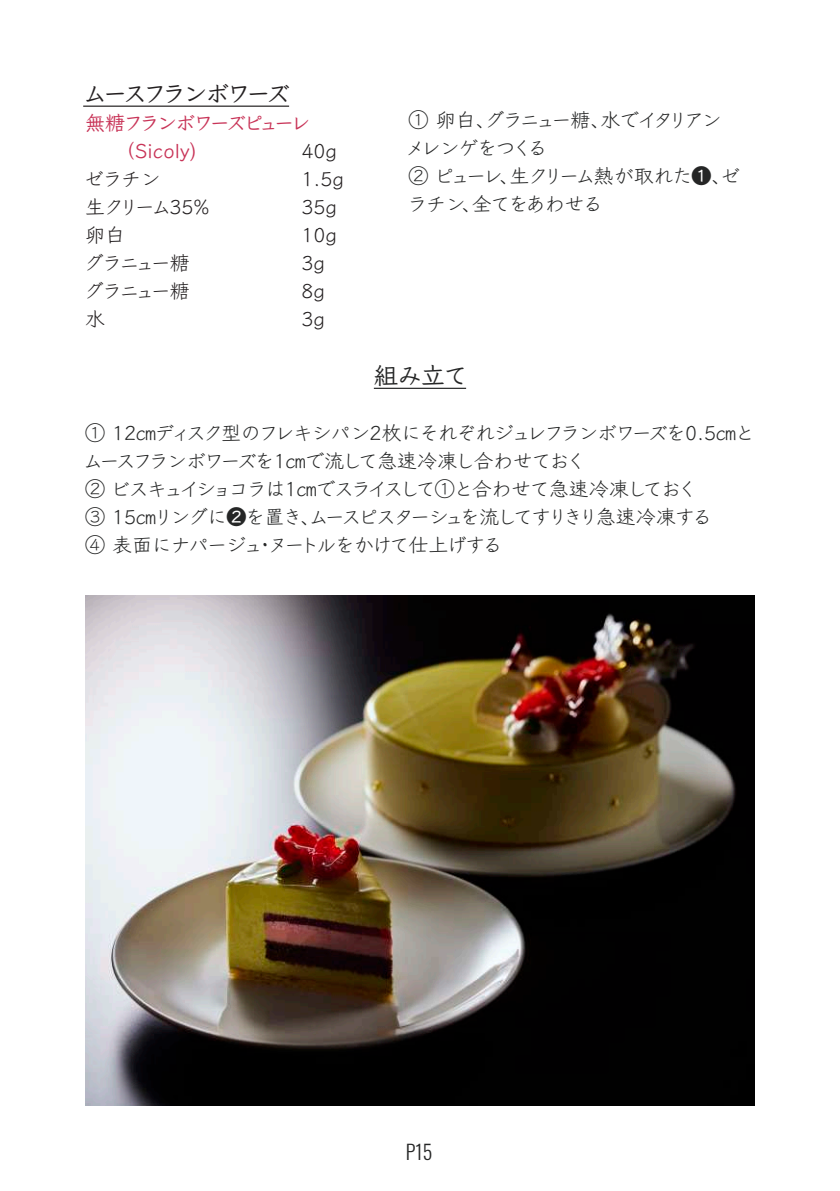
<style>
.page{position:relative;width:840px;height:1191px;background:#fff}
.page>*{position:absolute;margin:0;border:0;box-sizing:border-box;transform-origin:0 0}
.t1{font:24px "Klee Pro DB";letter-spacing:-.17em;color:#231f20}
.t2{font:24px "Klee Pro DB";color:#252626}
.t3{font:20px/28px "Klee Pro M";letter-spacing:-.09em;color:#252626}
.t4{font:20px "Klee Pro M";letter-spacing:-.055em;color:#231f20}
.t5{font:20px/28px "Klee Pro DB";letter-spacing:-.11em;color:#c83357}
.t6{font:20px "Klee Pro M";letter-spacing:-.14em;color:#231f20}
.t7{font:300 20px "Oswald";color:#252626}
</style>
<div class="page">
<hr style="left:373px;top:388px;width:93px;height:1px;background:#252626">
<img style="left:85px;top:595px;width:669px;height:511px">
<hr style="left:83px;top:106px;width:206px;height:1px;background:#231f20">
<p class="t1" style="left:83px;top:78px;width:208px">ムースフランボワーズ</p>
<p class="t5" style="left:85px;top:108px;width:227px">無糖フランボワーズピューレ　　（Sicoly)</p>
<p class="t4" style="left:301px;top:138px;width:37px">40g</p>
<p class="t4" style="left:84px;top:166px;width:78px">ゼラチン</p>
<p class="t4" style="left:301px;top:166px;width:44px">1.5g</p>
<p class="t6" style="left:85px;top:194px;width:126px">生クリーム35%</p>
<p class="t4" style="left:301px;top:194px;width:37px">35g</p>
<p class="t4" style="left:85px;top:222px;width:41px">卵白</p>
<p class="t4" style="left:301px;top:222px;width:37px">10g</p>
<p class="t4" style="left:84px;top:250px;width:107px">グラニュー糖</p>
<p class="t4" style="left:301px;top:250px;width:25px">3g</p>
<p class="t4" style="left:84px;top:278px;width:107px">グラニュー糖</p>
<p class="t4" style="left:301px;top:278px;width:25px">8g</p>
<p class="t4" style="left:85px;top:306px;width:21px">水</p>
<p class="t4" style="left:301px;top:306px;width:25px">3g</p>
<p class="t3" style="left:405px;top:105px;width:336px">① 卵白、グラニュー糖、水でイタリアンメレンゲをつくる<br>② ピューレ、生クリーム熱が取れた❶、ゼラチン、全てをあわせる</p>
<p class="t2" style="left:373px;top:360px;width:95px">組み立て</p>
<p class="t3" style="left:83px;top:418px;width:672px">① 12㎝ディスク型のフレキシパン2枚にそれぞれジュレフランボワーズを0.5㎝とムースフランボワーズを1㎝で流して急速冷凍し合わせておく<br>② ビスキュイショコラは1㎝でスライスして①と合わせて急速冷凍しておく<br>③ 15㎝リングに❷を置き、ムースピスターシュを流してすりきり急速冷凍する<br>④ 表面にナパージュ・ヌートルをかけて仕上げする</p>
<p class="t7" style="left:405px;top:1134px;width:28px">P15</p>
</div>
